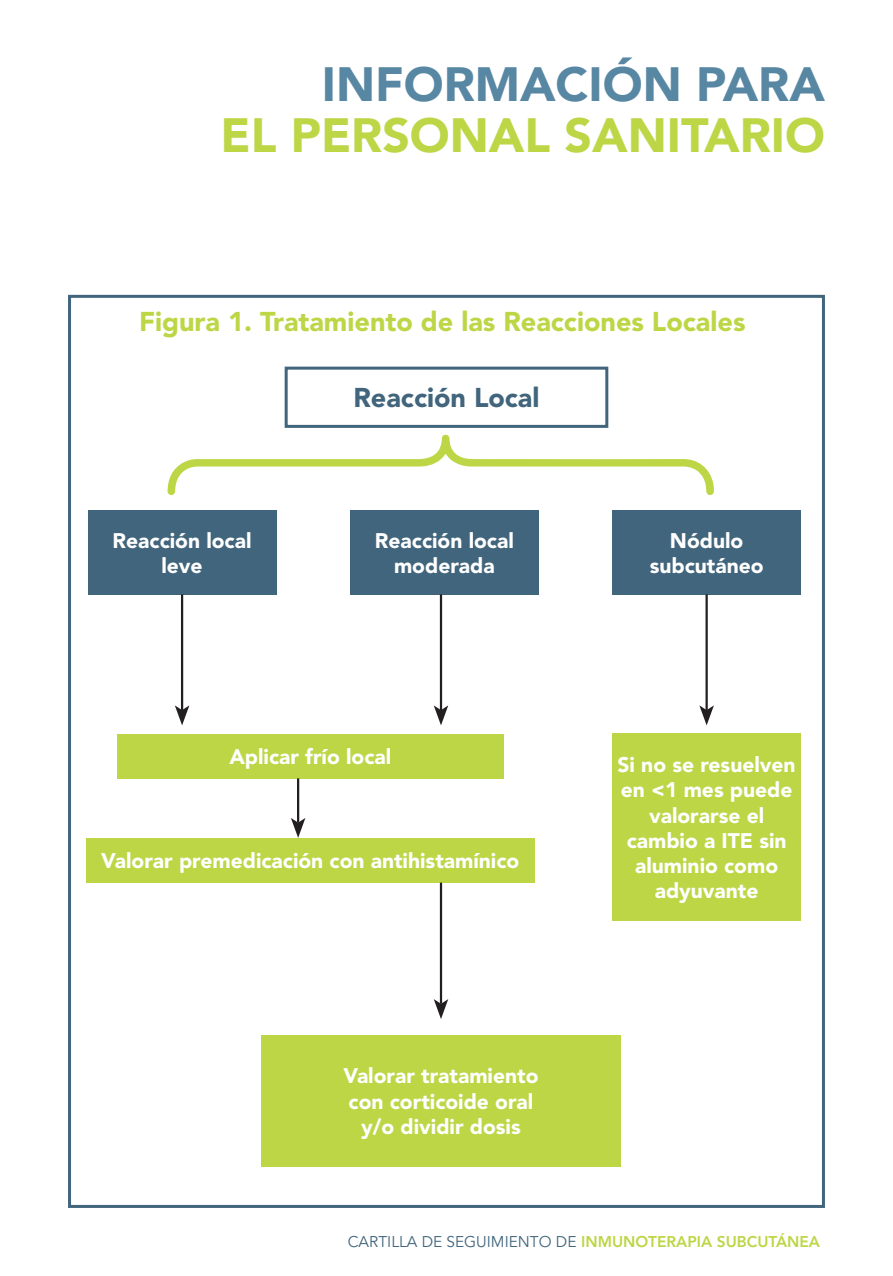
<style>
.page{position:relative;width:893px;height:1276px;background:#fff}
.page>*{position:absolute;margin:0;border:0;box-sizing:border-box;transform-origin:0 0}
.t1{font:900 48px "Avenir";color:#bcd646}
.t2{font:900 48px "Avenir";color:#5787a3}
.t3{font:900 27px "Avenir LT Std";color:#bcd646}
.t4{font:900 27px "Avenir LT Std";color:#41657c}
.t5{font:900 21px/25.2px "Avenir LT Std";color:#fff}
.t6{font:15.3px "Avenir LT Std";color:#41657c}
.s1{font-weight:800;color:#bcd646}
</style>
<div class="page">
<div style="left:285px;top:367px;width:323px;height:61px;border:3px solid #41657c"></div>
<div style="left:350px;top:510px;width:189px;height:84px;background:#41657c"></div>
<div style="left:88px;top:510px;width:188px;height:84px;background:#41657c"></div>
<div style="left:612px;top:510px;width:189px;height:84px;background:#41657c"></div>
<div style="left:117px;top:733px;width:387px;height:45px;background:#bcd646"></div>
<div style="left:86px;top:838px;width:448px;height:44px;background:#bcd646"></div>
<div style="left:612px;top:733px;width:189px;height:187px;background:#bcd646"></div>
<div style="left:261px;top:1035px;width:360px;height:131px;background:#bcd646"></div>
<hr style="left:440px;top:882px;width:2px;height:121px;background:#231f20">
<svg style="left:434px;top:999px;width:14px;height:20px"></svg>
<hr style="left:440px;top:594px;width:2px;height:116px;background:#231f20">
<svg style="left:434px;top:705px;width:14px;height:20px"></svg>
<hr style="left:705px;top:594px;width:3px;height:116px;background:#231f20">
<svg style="left:699px;top:705px;width:15px;height:20px"></svg>
<hr style="left:181px;top:594px;width:2px;height:116px;background:#231f20">
<svg style="left:175px;top:705px;width:14px;height:20px"></svg>
<hr style="left:297px;top:778px;width:2px;height:44px;background:#231f20">
<svg style="left:291px;top:818px;width:14px;height:20px"></svg>
<svg style="left:168px;top:435px;width:546px;height:60px"></svg>
<p class="t2" style="left:322px;top:43px;width:504px">INFORMACIÓN PARA</p>
<p class="t1" style="left:221px;top:94px;width:606px">EL PERSONAL SANITARIO</p>
<p class="t3" style="left:139px;top:305px;width:608px">Figura 1. Tratamiento de las Reacciones Locales</p>
<p class="t5" style="left:113px;top:528px;width:140px">Reacción local</p>
<p class="t5" style="left:161px;top:553px;width:43px">leve</p>
<p class="t4" style="left:353px;top:382px;width:188px">Reacción Local</p>
<p class="t5" style="left:375px;top:528px;width:140px">Reacción local</p>
<p class="t5" style="left:394px;top:553px;width:102px">moderada</p>
<p class="t5" style="left:229px;top:744px;width:163px">Aplicar frío local</p>
<p class="t5" style="left:101px;top:848px;width:420px">Valorar premedicación con antihistamínico</p>
<p class="t5" style="left:343px;top:1063px;width:197px">Valorar tratamiento</p>
<p class="t5" style="left:349px;top:1088px;width:186px">con corticoide oral</p>
<p class="t5" style="left:361px;top:1114px;width:161px">y/o dividir dosis</p>
<p class="t5" style="left:670px;top:528px;width:75px">Nódulo</p>
<p class="t5" style="left:650px;top:553px;width:115px">subcutáneo</p>
<p class="t5" style="left:618px;top:752px;width:180px">Si no se resuelven en &lt;1 mes puede</p>
<p class="t5" style="left:627px;top:802px;width:161px;text-align:center">valorarse el cambio a ITE sin aluminio como adyuvante</p>
<p class="t6" style="left:348px;top:1232px;width:474px">CARTILLA DE SEGUIMIENTO DE <span class="s1">INMUNOTERAPIA SUBCUTÁNEA</span></p>
</div>
